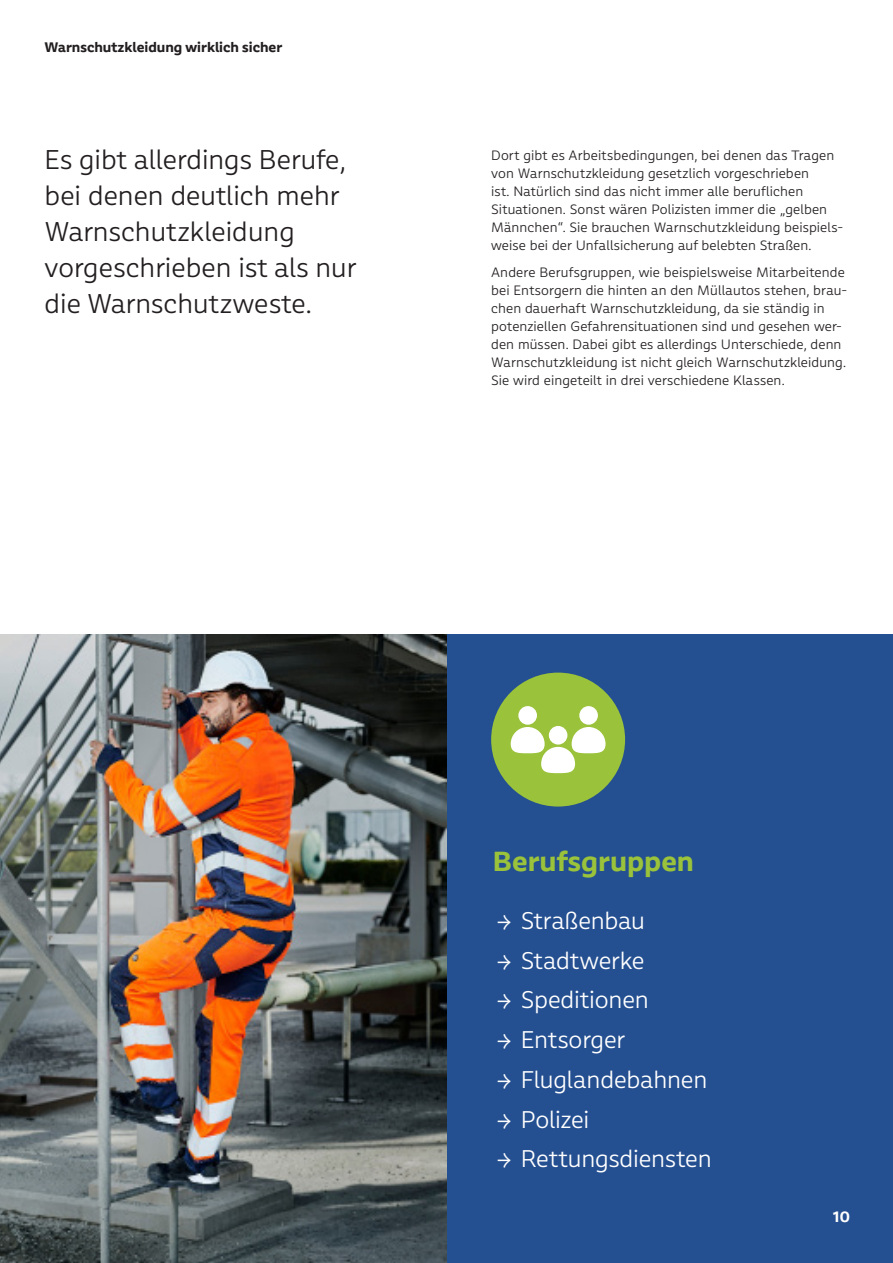
<style>
.page{position:relative;width:893px;height:1263px;background:#fff}
.page>*{position:absolute;margin:0;border:0;box-sizing:border-box;transform-origin:0 0}
.Intro{font:300 27px/36px "Rumiko Clear";color:#231f20}
.Subheadline{font:700 27px "Rumiko Clear";letter-spacing:.005em;color:#9ac23b}
.Produkt{font:300 24px "Rumiko Clear";letter-spacing:-.005em;color:#fff}
.Produkt-2{font:700 15px "Rumiko Clear";color:#fff}
.Copy{font:300 13.5px/18px "Rumiko Clear";letter-spacing:.01em;color:#231f20}
.t1{font:700 13.5px "Rumiko Clear";color:#231f20}
</style>
<div class="page">
<div style="left:446px;top:635px;width:447px;height:628px;background:#244f90"></div>
<img style="left:0;top:635px;width:446px;height:628px">
<div style="left:491px;top:673px;width:134px;height:133px;background:#9ac23b;border-radius:50%"></div>
<div style="left:518px;top:706px;width:19px;height:19px;background:#fff;border-radius:50%"></div>
<div style="left:579px;top:706px;width:19px;height:19px;background:#fff;border-radius:50%"></div>
<svg style="left:511px;top:727px;width:94px;height:46px"></svg>
<p class="t1" style="left:45px;top:38px;width:239px">Warnschutzkleidung wirklich sicher</p>
<p class="Intro" style="left:45px;top:142px;width:313px">Es gibt allerdings Berufe, bei denen deutlich mehr<br>Warnschutzkleidung vorgeschrieben ist als nur die Warnschutzweste.</p>
<p class="Copy" style="left:491px;top:146px;width:354px">Dort gibt es Arbeitsbedingungen, bei denen das Tragen von Warnschutzkleidung gesetzlich vorgeschrieben<br>ist. Natürlich sind das nicht immer alle beruflichen Situationen. Sonst wären Polizisten immer die „gelben Männchen“. Sie brauchen Warnschutzkleidung beispiels&shy;weise bei der Unfallsicherung auf belebten Straßen.</p>
<p class="Copy" style="left:491px;top:263px;width:358px">Andere Berufsgruppen, wie beispielsweise Mitarbeitende bei Entsorgern die hinten an den Müllautos stehen, brau&shy;chen dauerhaft Warnschutzkleidung, da sie ständig in potenziellen Gefahrensituationen sind und gesehen wer&shy;den müssen. Dabei gibt es allerdings Unterschiede, denn Warnschutzkleidung ist nicht gleich Warnschutzkleidung.<br>Sie wird eingeteilt in drei verschiedene Klassen.</p>
<p class="Subheadline" style="left:493px;top:844px;width:203px">Berufsgruppen</p>
<p class="Produkt" style="left:493px;top:906px;width:154px">→ Straßenbau</p>
<p class="Produkt" style="left:493px;top:946px;width:153px">→ Stadtwerke</p>
<p class="Produkt" style="left:493px;top:986px;width:157px">→ Speditionen</p>
<p class="Produkt" style="left:493px;top:1026px;width:134px">→ Entsorger</p>
<p class="Produkt" style="left:493px;top:1065px;width:216px">→ Fluglandebahnen</p>
<p class="Produkt" style="left:493px;top:1105px;width:98px">→ Polizei</p>
<p class="Produkt" style="left:493px;top:1145px;width:220px">→ Rettungsdiensten</p>
<p class="Produkt-2" style="left:833px;top:1207px;width:19px">10</p>
</div>
